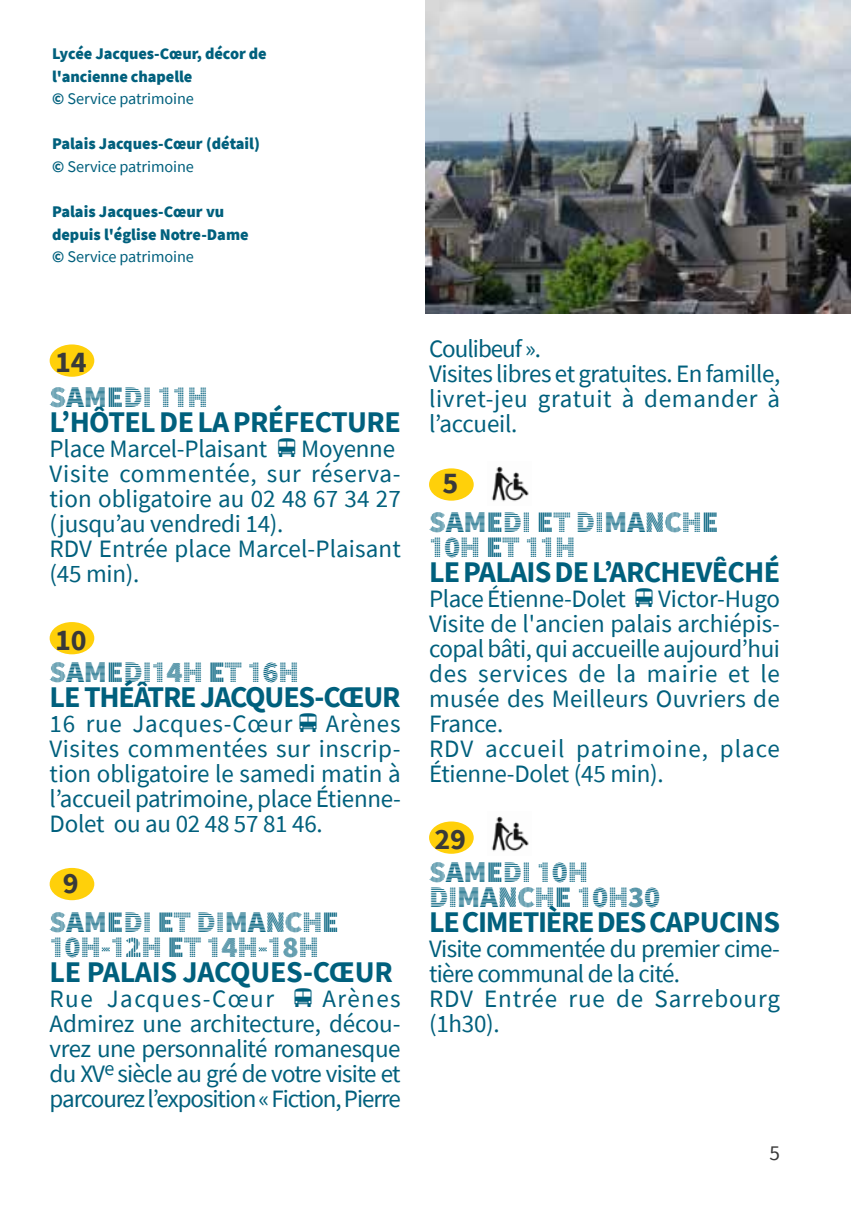
<style>
.page{position:relative;width:851px;height:1205px;background:#fff}
.page>*{position:absolute;margin:0;border:0;box-sizing:border-box;transform-origin:0 0}
.t1{font:700 30px "Source Sans Pro";letter-spacing:-.025em;color:#00607d}
.t2{font:30px/25px "Source Sans Pro DISPLAY";letter-spacing:-.01em;color:#00607d}
.t3{font:700 30px "Source Sans Pro";color:#393939}
.t4{font:25px/25px "Source Sans Pro";letter-spacing:-.01em;color:#00607d}
.t5{font:25px/25px "Source Sans Pro";letter-spacing:-.03em;color:#00607d}
.t6{font:21.25px "Source Sans Pro";color:#393939}
.t7{font:900 16.25px/22.5px "Source Sans Pro";color:#00607d}
.s1{font-weight:700}
.s2{font-weight:400}
</style>
<div class="page">
<div style="left:50px;top:344px;width:44px;height:33px;background:#ffd00a;border-radius:50%"></div>
<div style="left:50px;top:622px;width:44px;height:32px;background:#ffd00a;border-radius:50%"></div>
<div style="left:50px;top:868px;width:44px;height:32px;background:#ffd00a;border-radius:50%"></div>
<div style="left:429px;top:468px;width:44px;height:33px;background:#ffd00a;border-radius:50%"></div>
<div style="left:429px;top:821px;width:44px;height:33px;background:#ffd00a;border-radius:50%"></div>
<img style="left:425px;top:0;width:425px;height:313px">
<img style="left:491px;top:466px;width:38px;height:36px">
<img style="left:491px;top:816px;width:38px;height:36px">
<p class="t7" style="left:52px;top:43px;width:216px">Lycée Jacques-Cœur, décor de l'ancienne chapelle<br><span class="s1">©</span> <span class="s2">Service patrimoine</span></p>
<p class="t7" style="left:52px;top:133px;width:209px">Palais Jacques-Cœur (détail) <span class="s1">©</span> <span class="s2">Service patrimoine</span></p>
<p class="t7" style="left:52px;top:200px;width:198px">Palais Jacques-Cœur vu depuis l'église Notre-Dame <span class="s1">©</span> <span class="s2">Service patrimoine</span></p>
<p class="t3" style="left:55px;top:342px;width:33px">14</p>
<p class="t2" style="left:50px;top:386px;width:160px">SAMEDI 11H</p>
<p class="t1" style="left:50px;top:402px;width:352px">L’HÔTEL DE LA PRÉFECTURE</p>
<p class="t4" style="left:50px;top:436px;width:352px">Place Marcel-Plaisant ❖Moyenne<br>Visite commentée, sur réserva&shy;tion obligatoire au 02 48 67 34 27 (jusqu’au vendredi 14).<br>RDV Entrée place Marcel-Plaisant (45 min).</p>
<p class="t3" style="left:55px;top:619px;width:33px">10</p>
<p class="t2" style="left:50px;top:661px;width:251px">SAMEDI14H ET 16H</p>
<p class="t1" style="left:50px;top:677px;width:352px">LE THÉÂTRE JACQUES-CŒUR</p>
<p class="t4" style="left:50px;top:711px;width:352px;text-align:justify">16 rue Jacques-Cœur❖Arènes Visites commentées sur inscrip&shy;tion obligatoire le samedi matin à l’accueil patrimoine, place Étienne-Dolet ou au 02 48 57 81 46.</p>
<p class="t3" style="left:63px;top:862px;width:17px">9</p>
<p class="t2" style="left:50px;top:911px;width:291px">SAMEDI ET DIMANCHE<br>10H-12H ET 14H-18H</p>
<p class="t1" style="left:50px;top:952px;width:344px">LE PALAIS JACQUES-CŒUR</p>
<p class="t4" style="left:50px;top:986px;width:353px;text-align:justify">Rue Jacques-Cœur ❖Arènes Admirez une architecture, décou&shy;vrez une personnalité romanesque du XV<sup>e</sup> siècle au gré de votre visite et parcourez l’exposition « Fiction, Pierre</p>
<p class="t4" style="left:429px;top:336px;width:353px">Coulibeuf ».<br>Visites libres et gratuites. En famille, livret-jeu gratuit à demander à l’accueil.</p>
<p class="t3" style="left:442px;top:463px;width:17px">5</p>
<p class="t2" style="left:429px;top:511px;width:291px">SAMEDI ET DIMANCHE<br>10H ET 11H</p>
<p class="t1" style="left:429px;top:552px;width:352px">LE PALAIS DE L’ARCHEVÊCHÉ</p>
<p class="t4" style="left:429px;top:586px;width:352px">Place Étienne-Dolet ❖Victor-Hugo<br>Visite de l'ancien palais archiépis&shy;copal bâti, qui accueille aujourd’hui des services de la mairie et le musée des Meilleurs Ouvriers de<br>France.<br>RDV accueil patrimoine, place<br>Étienne-Dolet (45 min).</p>
<p class="t3" style="left:434px;top:819px;width:33px">29</p>
<p class="t2" style="left:429px;top:861px;width:233px">SAMEDI 10H<br>DIMANCHE 10H30</p>
<p class="t1" style="left:429px;top:902px;width:352px">LE CIMETIÈRE DES CAPUCINS</p>
<p class="t5" style="left:429px;top:936px;width:352px">Visite commentée du premier cime&shy;tière communal de la cité.<br>RDV Entrée rue de Sarrebourg (1h30).</p>
<p class="t6" style="left:769px;top:1139px;width:12px">5</p>
</div>
